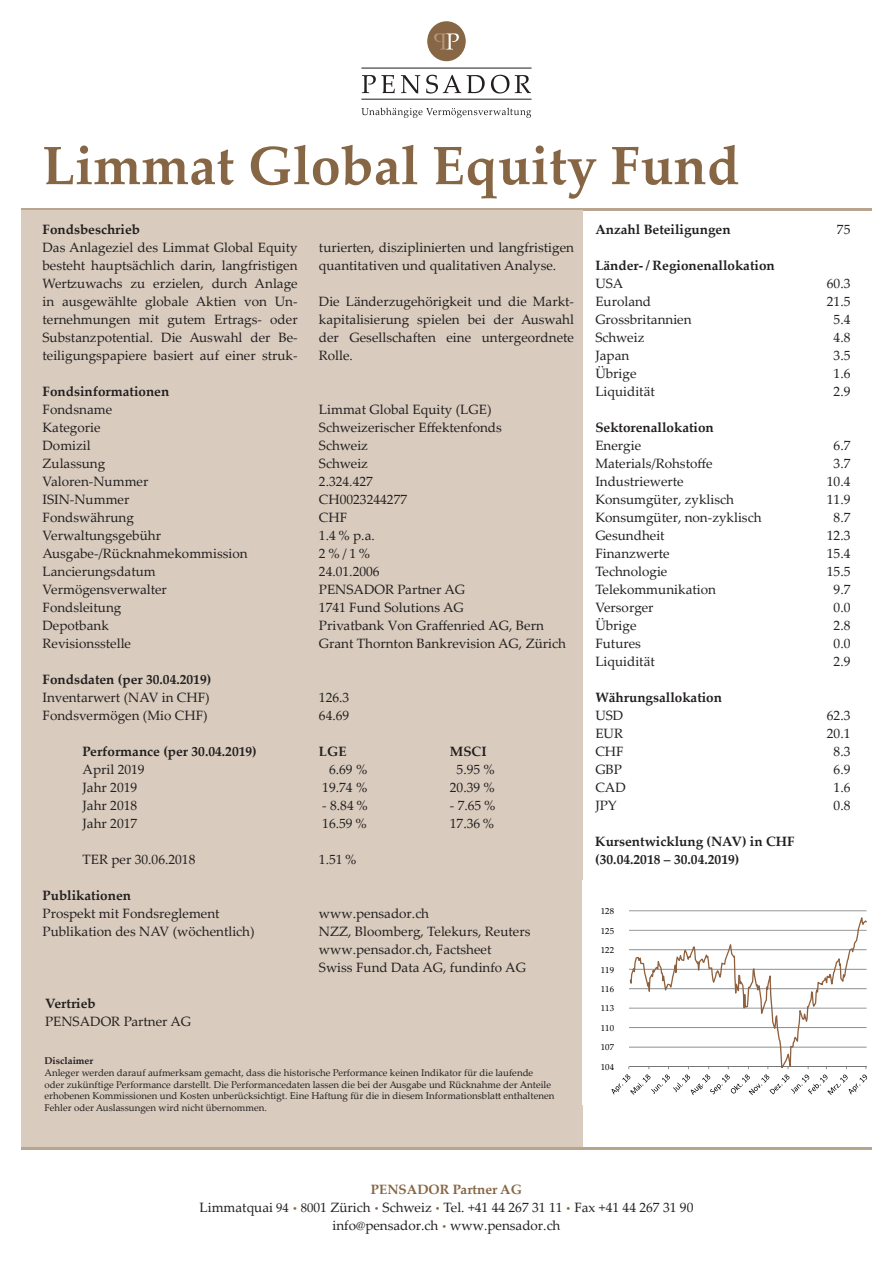
<style>
.page{position:relative;width:893px;height:1263px;background:#fff}
.page>*{position:absolute;margin:0;border:0;box-sizing:border-box;transform-origin:0 0}
.t1{font:700 54px "Palatino Linotype";color:#866644}
.t2{font:13.5px/18px "Palatino Linotype";color:#231f20}
.t3{font:700 13.5px/18px "Palatino Linotype";color:#231f20}
.t4{font:9.75px/11.7px "Palatino Linotype";color:#231f20}
.t5{font:700 9.75px "Palatino Linotype";color:#231f20}
.t6{font:8.7px "Palatino Linotype";color:#000002}
.s1{font-weight:700;color:#866644}
.s2{font-size:12.75px}
.s3{font-weight:700;font-size:9.6px;color:#866644}
</style>
<div class="page">
<hr style="left:21px;top:208px;width:851px;height:2px;background:#b9a58e">
<hr style="left:21px;top:1147px;width:851px;height:2px;background:#b9a58e">
<div style="left:21px;top:210px;width:562px;height:937px;background:#d9ccbe"></div>
<hr style="left:629px;top:910px;width:238px;height:1px;background:#757778">
<svg style="left:612px;top:917px;width:255px;height:178px"></svg>
<div style="left:427px;top:21px;width:39px;height:40px;background:#866644;border-radius:50%"></div>
<svg style="left:434px;top:33px;width:25px;height:17px"></svg>
<svg style="left:362px;top:75px;width:33px;height:18px"></svg>
<svg style="left:401px;top:75px;width:19px;height:19px"></svg>
<svg style="left:426px;top:75px;width:35px;height:19px"></svg>
<svg style="left:467px;top:75px;width:18px;height:18px"></svg>
<svg style="left:491px;top:75px;width:18px;height:19px"></svg>
<svg style="left:515px;top:75px;width:16px;height:18px"></svg>
<svg style="left:361px;top:108px;width:170px;height:10px"></svg>
<hr style="left:361px;top:99px;width:170px;height:1px;background:#231f20">
<hr style="left:361px;top:68px;width:170px;height:1px;background:#231f20">
<h1 class="t1" style="left:43px;top:127px;width:698px">Limmat Global Equity Fund</h1>
<p class="t3" style="left:43px;top:220px;width:99px">Fondsbeschrieb</p>
<p class="t2" style="left:43px;top:238px;width:257px;text-align:justify">Das Anlageziel des Limmat Global Equity besteht hauptsächlich darin, langfristigen Wertzuwachs zu erzielen, durch Anlage in ausgewählte globale Aktien von Un&shy;ternehmungen mit gutem Ertrags- oder Substanzpotential. Die Auswahl der Be&shy;teiligungspapiere basiert auf einer struk-</p>
<p class="t3" style="left:595px;top:220px;width:137px">Anzahl Beteiligungen</p>
<p class="t3" style="left:595px;top:256px;width:181px">Länder- / Regionenallokation</p>
<p class="t2" style="left:595px;top:274px;width:98px">USA<br>Euroland<br>Grossbritannien<br>Schweiz<br>Japan<br>Übrige<br>Liquidität</p>
<p class="t3" style="left:595px;top:418px;width:120px">Sektorenallokation</p>
<p class="t2" style="left:595px;top:436px;width:168px">Energie<br>Materials/Rohstoffe<br>Industriewerte<br>Konsumgüter, zyklisch<br>Konsumgüter, non-zyklisch<br>Gesundheit<br>Finanzwerte<br>Technologie<br>Telekommunikation<br>Versorger<br>Übrige<br>Futures<br>Liquidität</p>
<p class="t3" style="left:595px;top:688px;width:128px">Währungsallokation</p>
<p class="t2" style="left:595px;top:706px;width:32px">USD<br>EUR<br>CHF<br>GBP<br>CAD<br>JPY</p>
<p class="t2" style="left:319px;top:238px;width:257px">turierten, disziplinierten und langfristigen quantitativen und qualitativen Analyse.</p>
<p class="t2" style="left:319px;top:292px;width:257px;text-align:justify">Die Länderzugehörigkeit und die Markt&shy;kapitalisierung spielen bei der Auswahl der Gesellschaften eine untergeordnete Rolle.</p>
<p class="t3" style="left:43px;top:382px;width:128px">Fondsinformationen</p>
<p class="t2" style="left:43px;top:400px;width:207px">Fondsname<br>Kategorie<br>Domizil<br>Zulassung<br>Valoren-Nummer<br>ISIN-Nummer<br>Fondswährung<br>Verwaltungsgebühr<br>Ausgabe-/Rücknahmekommission<br>Lancierungsdatum<br>Vermögensverwalter<br>Fondsleitung<br>Depotbank<br>Revisionsstelle</p>
<p class="t2" style="left:319px;top:400px;width:249px">Limmat Global Equity (LGE)<br>Schweizerischer Effektenfonds<br>Schweiz<br>Schweiz<br>2.324.427<br>CH0023244277<br>CHF<br>1.4 % p.a.<br>2 % / 1 %<br>24.01.2006<br>PENSADOR Partner AG<br>1741 Fund Solutions AG<br>Privatbank Von Graffenried AG, Bern<br>Grant Thornton Bankrevision AG, Zürich</p>
<p class="t3" style="left:43px;top:670px;width:170px">Fondsdaten (per 30.04.2019)</p>
<p class="t2" style="left:43px;top:688px;width:169px">Inventarwert (NAV in CHF)<br>Fondsvermögen (Mio CHF)</p>
<p class="t2" style="left:319px;top:688px;width:32px">126.3<br>64.69</p>
<p class="t3" style="left:82px;top:742px;width:176px">Performance (per 30.04.2019)</p>
<p class="t2" style="left:82px;top:760px;width:64px">April 2019<br>Jahr 2019<br>Jahr 2018<br>Jahr 2017</p>
<p class="t2" style="left:82px;top:850px;width:114px">TER per 30.06.2018</p>
<p class="t3" style="left:450px;top:742px;width:38px">MSCI</p>
<p class="t2" style="left:450px;top:760px;width:47px;text-align:center">5.95 %<br>20.39 %</p>
<p class="t2" style="left:450px;top:796px;width:47px">- 7.65 %<br>17.36 %</p>
<p class="t3" style="left:319px;top:742px;width:29px">LGE</p>
<p class="t2" style="left:322px;top:760px;width:47px;text-align:center">6.69 %<br>19.74 %</p>
<p class="t2" style="left:322px;top:796px;width:47px">- 8.84 %<br>16.59 %</p>
<p class="t2" style="left:319px;top:850px;width:39px">1.51 %</p>
<p class="t3" style="left:595px;top:832px;width:201px">Kursentwicklung (NAV) in CHF (30.04.2018 – 30.04.2019)</p>
<p class="t3" style="left:43px;top:886px;width:90px">Publikationen</p>
<p class="t2" style="left:43px;top:904px;width:214px">Prospekt mit Fondsreglement<br>Publikation des NAV (wöchentlich)</p>
<p class="t2" style="left:319px;top:904px;width:213px">www.pensador.ch<br>NZZ, Bloomberg, Telekurs, Reuters www.pensador.ch, Factsheet<br>Swiss Fund Data AG, fundinfo AG</p>
<p class="t3" style="left:45px;top:994px;width:52px">Vertrieb</p>
<p class="t2" style="left:45px;top:1012px;width:148px">PENSADOR Partner AG</p>
<p class="t5" style="left:45px;top:1054px;width:50px">Disclaimer</p>
<p class="t4" style="left:45px;top:1066px;width:511px">Anleger werden darauf aufmerksam gemacht, dass die historische Performance keinen Indikator für die laufende oder zukünftige Performance darstellt. Die Performancedaten lassen die bei der Ausgabe und Rücknahme der Anteile erhobenen Kommissionen und Kosten unberücksichtigt. Eine Haftung für die in diesem Informationsblatt enthaltenen Fehler oder Auslassungen wird nicht übernommen.</p>
<p class="t6" style="left:601px;top:905px;width:15px">128</p>
<p class="t6" style="left:601px;top:924px;width:15px">125</p>
<p class="t6" style="left:601px;top:944px;width:15px">122</p>
<p class="t6" style="left:601px;top:963px;width:15px">119</p>
<p class="t6" style="left:601px;top:983px;width:15px">116</p>
<p class="t6" style="left:601px;top:1002px;width:15px">113</p>
<p class="t6" style="left:601px;top:1022px;width:15px">110</p>
<p class="t6" style="left:601px;top:1041px;width:15px">107</p>
<p class="t6" style="left:601px;top:1061px;width:15px">104</p>
<p class="t2" style="left:199px;top:1180px;width:495px;text-align:center"><span class="s1">PENSADOR Partner AG<br></span>Limmatquai <span class="s2">94</span> <span class="s3">•</span> <span class="s2">80</span>01 Zürich <span class="s3">•</span> Schweiz <span class="s3">•</span> Tel. +41 44 267 31 11 <span class="s3">•</span> Fax +41 44 267 31 90 info@pensador.ch <span class="s3">•</span> www.pensador.ch</p>
<p class="t2" style="left:837px;top:220px;width:15px">75</p>
<p class="t2" style="left:827px;top:274px;width:25px;text-align:center">60.3<br>21.5<br>5.4<br>4.8<br>3.5<br>1.6<br>2.9</p>
<p class="t2" style="left:827px;top:436px;width:25px;text-align:center">6.7<br>3.7<br>10.4<br>11.9<br>8.7<br>12.3<br>15.4<br>15.5<br>9.7<br>0.0<br>2.8<br>0.0<br>2.9</p>
<p class="t2" style="left:827px;top:706px;width:25px;text-align:center">62.3<br>20.1<br>8.3<br>6.9<br>1.6<br>0.8</p>
</div>
